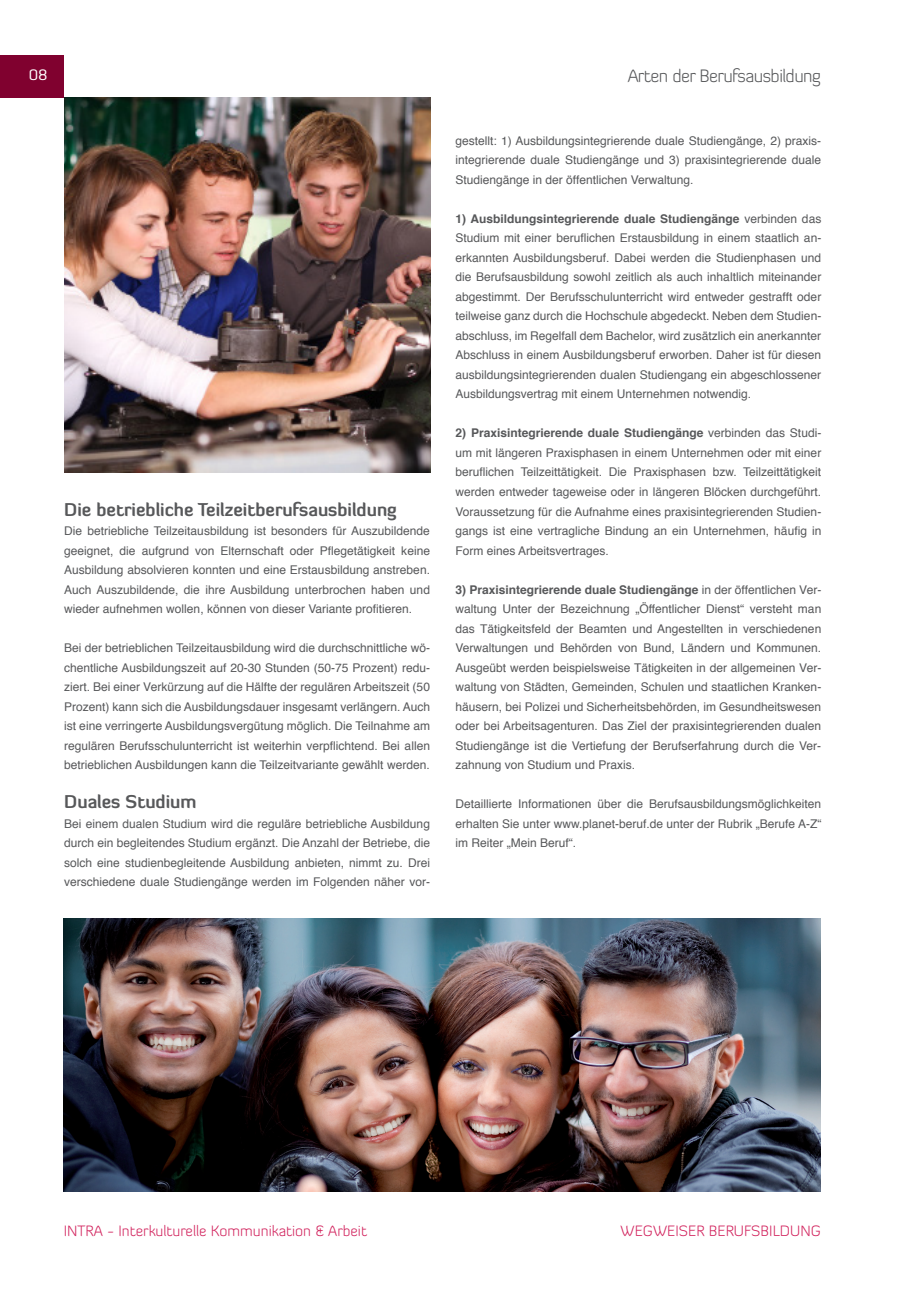
<style>
.page{position:relative;width:906px;height:1289px;background:#fff}
.page>*{position:absolute;margin:0;border:0;box-sizing:border-box;transform-origin:0 0}
.t1{font:700 18px "Diavlo";color:#57585a}
.t2{font:300 18px "Diavlo";letter-spacing:-.03em;color:#57585a}
.t3{font:300 15px "Diavlo";color:#d1205b}
.t4{font:15px "Diavlo";color:#fff}
.t5{font:12px/19.5px "Helvetica";color:#57585a;text-align:justify}
.s1{font-weight:700}
</style>
<div class="page">
<img style="left:64px;top:918px;width:757px;height:273px">
<div style="left:0;top:55px;width:64px;height:43px;background:#80012f"></div>
<img style="left:64px;top:98px;width:366px;height:374px">
<p class="t4" style="left:29px;top:65px;width:20px">08</p>
<h1 class="t1" style="left:64px;top:497px;width:334px">Die betriebliche Teilzeitberufsausbildung</h1>
<p class="t5" style="left:64px;top:521px;width:367px">Die betriebliche Teilzeitausbildung ist besonders für Auszubildende geeignet, die aufgrund von Elternschaft oder Pflegetätigkeit keine Ausbildung absolvieren konnten und eine Erstausbildung anstreben.<br>Auch Auszubildende, die ihre Ausbildung unterbrochen haben und wieder aufnehmen wollen, können von dieser Variante profitieren.</p>
<p class="t5" style="left:64px;top:638px;width:367px">Bei der betrieblichen Teilzeitausbildung wird die durchschnittliche wö&shy;chentliche Ausbildungszeit auf 20-30 Stunden (50-75 Prozent) redu&shy;ziert. Bei einer Verkürzung auf die Hälfte der regulären Arbeitszeit (50<br>Prozent) kann sich die Ausbildungsdauer insgesamt verlängern. Auch ist eine verringerte Ausbildungsvergütung möglich. Die Teilnahme am regulären Berufsschulunterricht ist weiterhin verpflichtend. Bei allen betrieblichen Ausbildungen kann die Teilzeitvariante gewählt werden.</p>
<h1 class="t1" style="left:64px;top:790px;width:134px">Duales Studium</h1>
<p class="t5" style="left:64px;top:814px;width:367px">Bei einem dualen Studium wird die reguläre betriebliche Ausbildung durch ein begleitendes Studium ergänzt. Die Anzahl der Betriebe, die solch eine studienbegleitende Ausbildung anbieten, nimmt zu. Drei verschiedene duale Studiengänge werden im Folgenden näher vor-</p>
<h1 class="t2" style="left:627px;top:65px;width:195px">Arten der Berufsausbildung</h1>
<p class="t5" style="left:455px;top:131px;width:367px">gestellt: 1) Ausbildungsintegrierende duale Studiengänge, 2) praxis&shy;integrierende duale Studiengänge und 3) praxisintegrierende duale Studiengänge in der öffentlichen Verwaltung.</p>
<p class="t5" style="left:455px;top:209px;width:367px"><span class="s1">1) Ausbildungsintegrierende duale Studiengänge</span> verbinden das Studium mit einer beruflichen Erstausbildung in einem staatlich an&shy;erkannten Ausbildungsberuf. Dabei werden die Studienphasen und die Berufsausbildung sowohl zeitlich als auch inhaltlich miteinander abgestimmt. Der Berufsschulunterricht wird entweder gestrafft oder teilweise ganz durch die Hochschule abgedeckt. Neben dem Studien&shy;abschluss, im Regelfall dem Bachelor, wird zusätzlich ein anerkannter Abschluss in einem Ausbildungsberuf erworben. Daher ist für diesen ausbildungsintegrierenden dualen Studiengang ein abgeschlossener Ausbildungsvertrag mit einem Unternehmen notwendig.</p>
<p class="t5" style="left:455px;top:424px;width:367px"><span class="s1">2) Praxisintegrierende duale Studiengänge</span> verbinden das Studi&shy;um mit längeren Praxisphasen in einem Unternehmen oder mit einer beruflichen Teilzeittätigkeit. Die Praxisphasen bzw. Teilzeittätigkeit werden entweder tageweise oder in längeren Blöcken durchgeführt.<br>Voraussetzung für die Aufnahme eines praxisintegrierenden Studien&shy;gangs ist eine vertragliche Bindung an ein Unternehmen, häufig in Form eines Arbeitsvertrages.</p>
<p class="t5" style="left:455px;top:580px;width:367px"><span class="s1">3) Praxisintegrierende duale Studiengänge</span> in der öffentlichen Ver&shy;waltung Unter der Bezeichnung „Öffentlicher Dienst“ versteht man das Tätigkeitsfeld der Beamten und Angestellten in verschiedenen Verwaltungen und Behörden von Bund, Ländern und Kommunen.<br>Ausgeübt werden beispielsweise Tätigkeiten in der allgemeinen Ver&shy;waltung von Städten, Gemeinden, Schulen und staatlichen Kranken&shy;häusern, bei Polizei und Sicherheitsbehörden, im Gesundheitswesen oder bei Arbeitsagenturen. Das Ziel der praxisintegrierenden dualen Studiengänge ist die Vertiefung der Berufserfahrung durch die Ver&shy;zahnung von Studium und Praxis.</p>
<p class="t5" style="left:455px;top:794px;width:367px">Detaillierte Informationen über die Berufsausbildungsmöglichkeiten erhalten Sie unter www.planet-beruf.de unter der Rubrik „Berufe A-Z“ im Reiter „Mein Beruf“.</p>
<p class="t3" style="left:64px;top:1221px;width:305px">INTRA - Interkulturelle Kommunikation &amp; Arbeit</p>
<p class="t3" style="left:620px;top:1221px;width:202px">WEGWEISER BERUFSBILDUNG</p>
</div>
